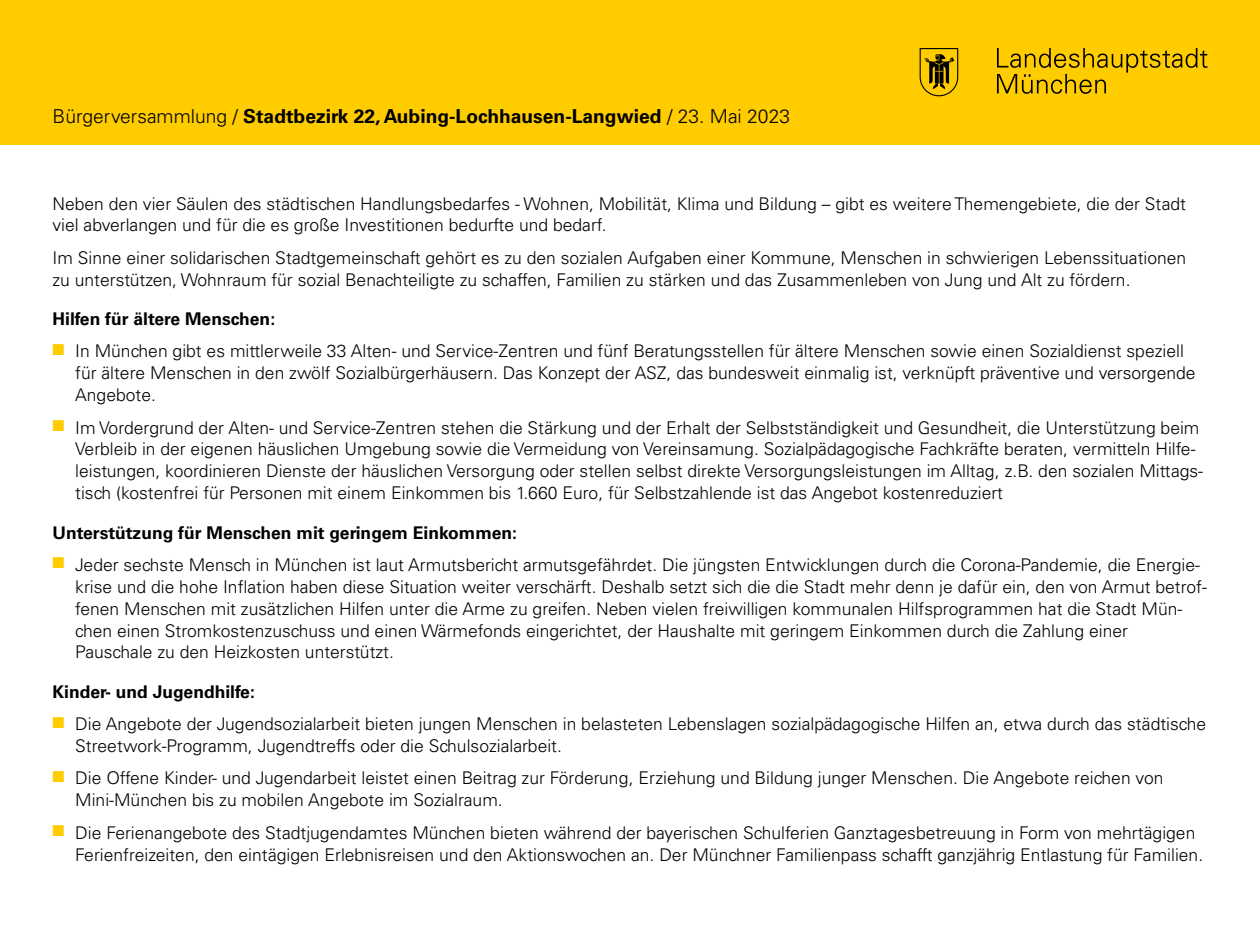
<style>
.page{position:relative;width:1260px;height:945px;background:#fff}
.page>*{position:absolute;margin:0;border:0;box-sizing:border-box;transform-origin:0 0}
.t1{font:700 19.25px "Univers LT Std";color:#000}
.P_Copy_Liste_C{font:300 17.5px/21.9px "Univers LT Std";color:#000}
.P_Copy_light_C{font:300 17.5px/21.9px "Univers LT Std";color:#000}
.P_Copy_bold_C{font:700 17.5px "Univers LT Std";color:#000}
.s1{font-weight:300}
.s2{color:#fc0}
</style>
<div class="page">
<div style="left:0;top:0;width:1260px;height:144px;background:#fc0"></div>
<svg style="left:997px;top:48px;width:211px;height:46px"></svg>
<svg style="left:919px;top:48px;width:40px;height:49px"></svg>
<p class="t1" style="left:52px;top:105px;width:739px"><span class="s1">Bürgerversammlung /</span> Stadtbezirk 22, Aubing-Lochhausen-Langwied <span class="s1">/ 23. Mai 2023</span></p>
<p class="P_Copy_light_C" style="left:52px;top:192px;width:1135px">Neben den vier Säulen des städtischen Handlungsbedarfes - Wohnen, Mobilität, Klima und Bildung – gibt es weitere Themengebiete, die der Stadt viel abverlangen und für die es große Investitionen bedurfte und bedarf.</p>
<p class="P_Copy_light_C" style="left:52px;top:247px;width:1135px">Im Sinne einer solidarischen Stadtgemeinschaft gehört es zu den sozialen Aufgaben einer Kommune, Menschen in schwierigen Lebenssituationen zu unterstützen, Wohnraum für sozial Benachteiligte zu schaffen, Familien zu stärken und das Zusammenleben von Jung und Alt zu fördern.</p>
<p class="P_Copy_bold_C" style="left:52px;top:309px;width:224px">Hilfen für ältere Menschen:</p>
<p class="P_Copy_Liste_C" style="left:75px;top:340px;width:1122px;text-indent:-23px"><span class="s2">■</span> In München gibt es mittlerweile 33 Alten- und Service-Zentren und fünf Beratungsstellen für ältere Menschen sowie einen Sozialdienst speziell für ältere Menschen in den zwölf Sozialbürgerhäusern. Das Konzept der ASZ, das bundesweit einmalig ist, verknüpft präventive und versorgende<br>Angebote.</p>
<p class="P_Copy_Liste_C" style="left:75px;top:416px;width:1129px;text-indent:-23px"><span class="s2">■</span> Im Vordergrund der Alten- und Service-Zentren stehen die Stärkung und der Erhalt der Selbstständigkeit und Gesundheit, die Unterstützung beim Verbleib in der eigenen häuslichen Umgebung sowie die Vermeidung von Vereinsamung. Sozialpädagogische Fachkräfte beraten, vermitteln Hilfe&shy;leistungen, koordinieren Dienste der häuslichen Versorgung oder stellen selbst direkte Versorgungsleistungen im Alltag, z.B. den sozialen Mittags&shy;tisch (kostenfrei für Personen mit einem Einkommen bis 1.660 Euro, für Selbstzahlende ist das Angebot kostenreduziert</p>
<p class="P_Copy_bold_C" style="left:52px;top:522px;width:466px">Unterstützung für Menschen mit geringem Einkommen:</p>
<p class="P_Copy_Liste_C" style="left:75px;top:554px;width:1133px;text-indent:-23px"><span class="s2">■</span> Jeder sechste Mensch in München ist laut Armutsbericht armutsgefährdet. Die jüngsten Entwicklungen durch die Corona-Pandemie, die Energie&shy;krise und die hohe Inflation haben diese Situation weiter verschärft. Deshalb setzt sich die die Stadt mehr denn je dafür ein, den von Armut betrof&shy;fenen Menschen mit zusätzlichen Hilfen unter die Arme zu greifen. Neben vielen freiwilligen kommunalen Hilfsprogrammen hat die Stadt Mün&shy;chen einen Stromkostenzuschuss und einen Wärmefonds eingerichtet, der Haushalte mit geringem Einkommen durch die Zahlung einer Pauschale zu den Heizkosten unterstützt.</p>
<p class="P_Copy_bold_C" style="left:52px;top:681px;width:204px">Kinder- und Jugendhilfe:</p>
<p class="P_Copy_Liste_C" style="left:75px;top:713px;width:1132px;text-indent:-23px"><span class="s2">■</span> Die Angebote der Jugendsozialarbeit bieten jungen Menschen in belasteten Lebenslagen sozialpädagogische Hilfen an, etwa durch das städtische<br>Streetwork-Programm, Jugendtreffs oder die Schulsozialarbeit.</p>
<p class="P_Copy_Liste_C" style="left:75px;top:767px;width:1090px;text-indent:-23px"><span class="s2">■</span> Die Offene Kinder- und Jugendarbeit leistet einen Beitrag zur Förderung, Erziehung und Bildung junger Menschen. Die Angebote reichen von<br>Mini-München bis zu mobilen Angebote im Sozialraum.</p>
<p class="P_Copy_Liste_C" style="left:75px;top:822px;width:1129px;text-indent:-23px"><span class="s2">■</span> Die Ferienangebote des Stadtjugendamtes München bieten während der bayerischen Schulferien Ganztagesbetreuung in Form von mehrtägigen<br>Ferienfreizeiten, den eintägigen Erlebnisreisen und den Aktionswochen an. Der Münchner Familienpass schafft ganzjährig Entlastung für Familien.</p>
</div>
